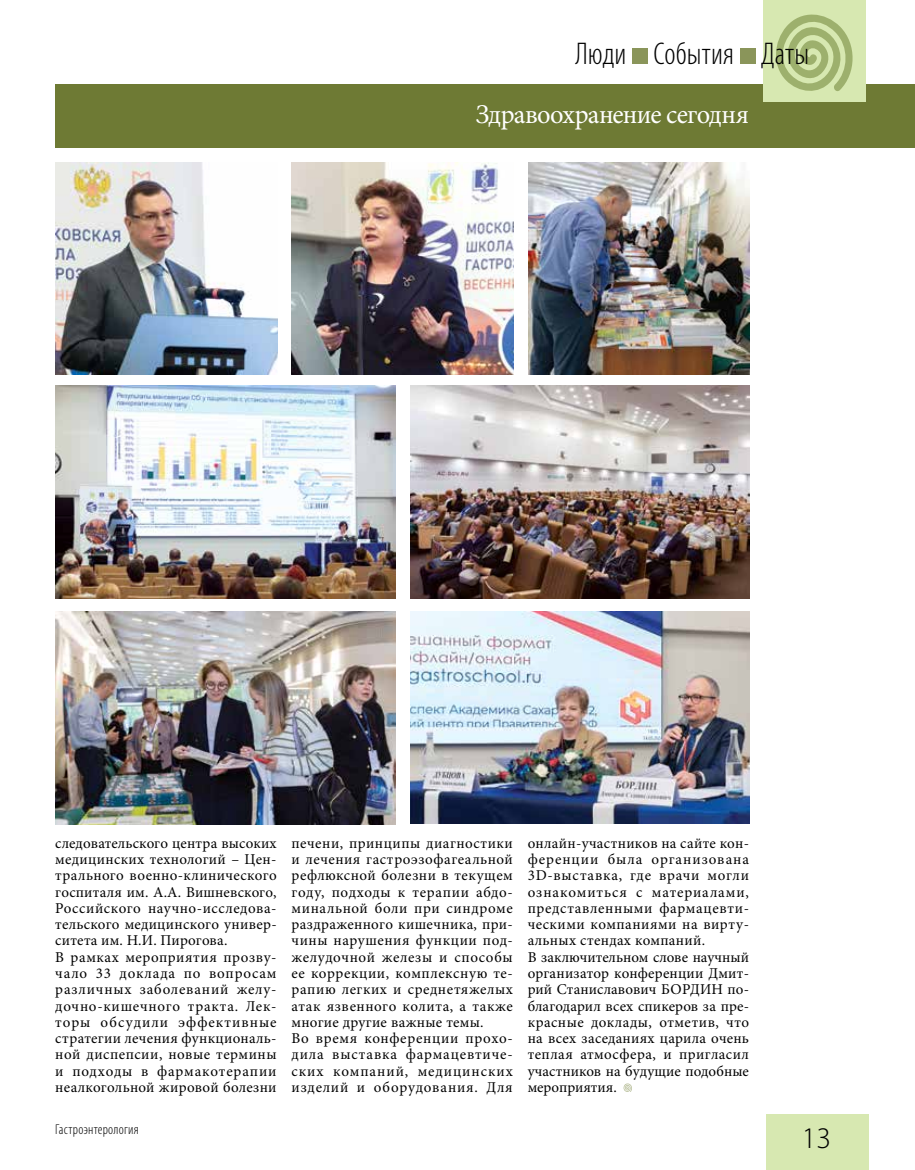
<style>
.page{position:relative;width:915px;height:1170px;background:#fff}
.page>*{position:absolute;margin:0;border:0;box-sizing:border-box;transform-origin:0 0}
.t1{font:300 condensed 31.5px "Myriad Pro";letter-spacing:.005em;color:#000}
.t2{font:300 30px "Myriad Pro";color:#000}
.t3{font:27px "Minion Pro";letter-spacing:-.025em;color:#fff}
.t4{font:15px/16.4px "Minion Pro";letter-spacing:.035em;color:#000}
.t5{font:300 condensed 14.25px "Myriad Pro";letter-spacing:.015em;color:#000}
</style>
<div class="page">
<div style="left:765px;top:1113px;width:102px;height:56px;background:#d7e8b1"></div>
<div style="left:55px;top:84px;width:859px;height:63px;background:#6e7a34"></div>
<div style="left:763px;top:0;width:102px;height:102px;background:#d7e8b1"></div>
<svg style="left:776px;top:14px;width:77px;height:77px"></svg>
<div style="left:631px;top:48px;width:16px;height:16px;background:#8a955a"></div>
<div style="left:739px;top:48px;width:16px;height:16px;background:#8a955a"></div>
<svg style="left:623px;top:1083px;width:9px;height:9px"></svg>
<img style="left:55px;top:386px;width:340px;height:212px">
<img style="left:55px;top:611px;width:340px;height:213px">
<img style="left:410px;top:386px;width:338px;height:212px">
<img style="left:410px;top:611px;width:338px;height:212px">
<img style="left:291px;top:162px;width:222px;height:212px">
<img style="left:56px;top:162px;width:221px;height:212px">
<img style="left:528px;top:162px;width:220px;height:212px">
<h1 class="t1" style="left:575px;top:35px;width:235px">Люди События Даты</h1>
<h3 class="t3" style="left:475px;top:96px;width:275px">Здравоохранение сегодня</h3>
<p class="t4" style="left:55px;top:834px;width:223px">следовательского центра высоких медицинских технологий – Цен&shy;трального военно-клинического госпиталя им. А.А. Вишневского,<br>Российского научно-исследова&shy;тельского медицинского универ&shy;ситета им. Н.И. Пирогова.<br>В рамках мероприятия прозву&shy;чало 33 доклада по вопросам различных заболеваний желу&shy;дочно-кишечного тракта. Лек&shy;торы обсудили эффективные стратегии лечения функциональ&shy;ной диспепсии, новые термины и подходы в фармакотерапии неалкогольной жировой болезни</p>
<p class="t4" style="left:291px;top:834px;width:223px">печени, принципы диагностики и лечения гастроэзофагеальной рефлюксной болезни в текущем году, подходы к терапии абдо&shy;минальной боли при синдроме раздраженного кишечника, при&shy;чины нарушения функции под&shy;желудочной железы и способы ее коррекции, комплексную те&shy;рапию легких и среднетяжелых атак язвенного колита, а также многие другие важные темы.<br>Во время конференции прохо&shy;дила выставка фармацевтиче&shy;ских компаний, медицинских изделий и оборудования. Для</p>
<p class="t4" style="left:527px;top:834px;width:223px">онлайн-участников на сайте кон&shy;ференции была организована<br>3D-выставка, где врачи могли ознакомиться с материалами, представленными фармацевти&shy;ческими компаниями на вирту&shy;альных стендах компаний.<br>В заключительном слове научный организатор конференции Дмит&shy;рий Станиславович Бордин</p>
<p class="t4" style="left:527px;top:981px;width:223px;text-align:justify;text-indent:200px">по&shy;благодарил всех спикеров за пре&shy;красные доклады, отметив, что на всех заседаниях царила очень теплая атмосфера, и пригласил участников на будущие подобные мероприятия.</p>
<p class="t5" style="left:55px;top:1120px;width:85px">Гастроэнтерология</p>
<h2 class="t2" style="left:801px;top:1120px;width:31px">13</h2>
</div>
